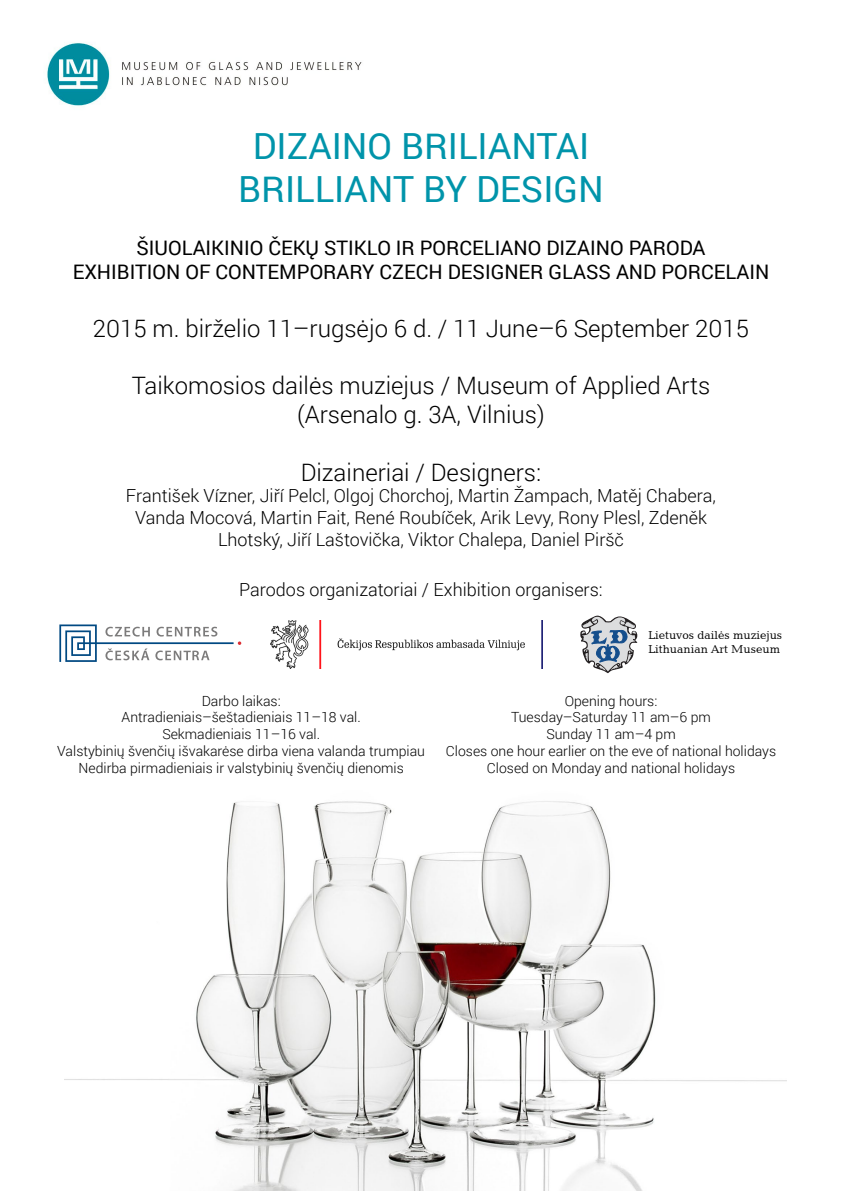
<style>
.page{position:relative;width:842px;height:1191px;background:#fff}
.page>*{position:absolute;margin:0;border:0;box-sizing:border-box;transform-origin:0 0}
.t1{font:36px/43.2px "Roboto";color:#0094aa;text-align:center}
.t2{font:300 24px/28.8px "Roboto";color:#000;text-align:center}
.t3{font:20px/24px "Roboto";color:#000;text-align:center}
.t4{font:300 18px/21.6px "Roboto";color:#000;text-align:center}
.t5{font:300 14px/16.8px "Roboto";color:#000;text-align:center}
.t6{font:11.8px/14.2px "Akademinis LT";color:#000}
</style>
<div class="page">
<img style="left:65px;top:801px;width:722px;height:390px">
<svg style="left:59px;top:624px;width:182px;height:38px"></svg>
<img style="left:271px;top:620px;width:272px;height:48px">
<svg style="left:580px;top:615px;width:57px;height:58px"></svg>
<img style="left:47px;top:43px;width:315px;height:63px">
<h1 class="t1" style="left:238px;top:123px;width:367px">DIZAINO BRILIANTAI<br>BRILLIANT BY DESIGN</h1>
<h3 class="t3" style="left:73px;top:235px;width:698px">ŠIUOLAIKINIO ČEKŲ STIKLO IR PORCELIANO DIZAINO PARODA<br>EXHIBITION OF CONTEMPORARY CZECH DESIGNER GLASS AND PORCELAIN</h3>
<h2 class="t2" style="left:93px;top:313px;width:658px">2015 m. birželio 11–rugsėjo 6 d. / 11 June–6 September 2015</h2>
<h2 class="t2" style="left:132px;top:370px;width:580px">Taikomosios dailės muziejus / Museum of Applied Arts (Arsenalo g. 3A, Vilnius)</h2>
<h2 class="t2" style="left:301px;top:457px;width:242px">Dizaineriai / Designers:</h2>
<p class="t4" style="left:126px;top:484px;width:592px">František Vízner, Jiří Pelcl, Olgoj Chorchoj, Martin Žampach, Matěj Chabera,<br>Vanda Mocová, Martin Fait, René Roubíček, Arik Levy, Rony Plesl, Zdeněk<br>Lhotský, Jiří Laštovička, Viktor Chalepa, Daniel Piršč</p>
<p class="t4" style="left:239px;top:578px;width:365px">Parodos organizatoriai / Exhibition organisers:</p>
<p class="t6" style="left:648px;top:627px;width:136px">Lietuvos dailės muziejus<br>Lithuanian Art Museum</p>
<p class="t5" style="left:57px;top:692px;width:369px">Darbo laikas:<br>Antradieniais–šeštadieniais 11–18 val.<br>Sekmadieniais 11–16 val.<br>Valstybinių švenčių išvakarėse dirba viena valanda trumpiau Nedirba pirmadieniais ir valstybinių švenčių dienomis</p>
<p class="t5" style="left:446px;top:692px;width:332px">Opening hours:<br>Tuesday–Saturday 11 am–6 pm<br>Sunday 11 am–4 pm<br>Closes one hour earlier on the eve of national holidays<br>Closed on Monday and national holidays</p>
</div>
